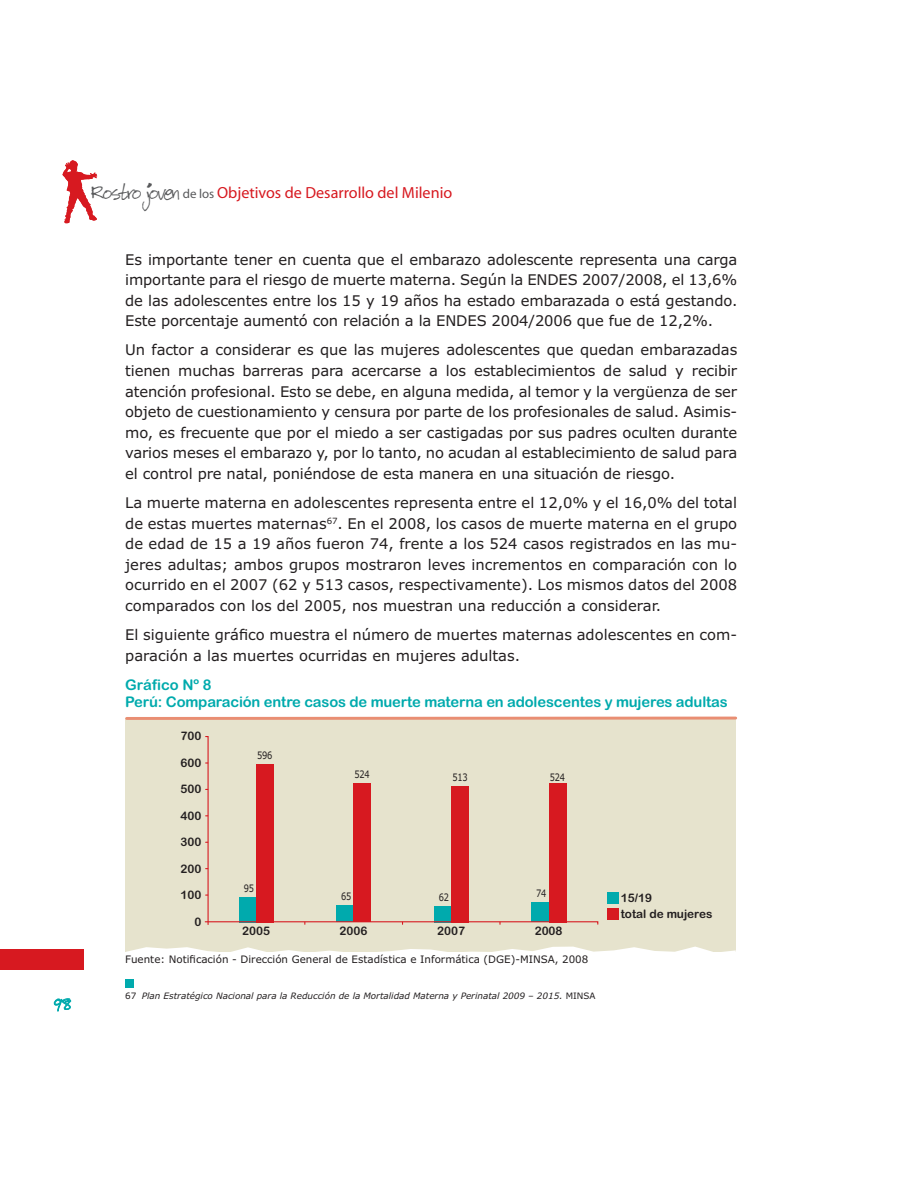
<style>
.page{position:relative;width:918px;height:1188px;background:#fff}
.page>*{position:absolute;margin:0;border:0;box-sizing:border-box;transform-origin:0 0}
.t1{font:22.5px "Bitch Cakes";letter-spacing:-.065em;color:#58595b}
.t2{font:17.7px "Bitch Cakes";color:#00aaad}
.t3{font:16.05px "Myriad";color:#d71920}
.t4{font:14.7px/20.5px "Verdana";color:#231f20;text-align:justify}
.t5{font:14.7px/16.2px "Arial Rounded MT Bold";letter-spacing:-.01em;color:#00aaad}
.t6{font:11.85px/16.2px "Arial Rounded MT Bold";color:#231f20}
.t7{font:10.35px "Verdana";color:#231f20}
.t8{font:10.35px "Verdana";color:#231f20;scale:.8 1}
.t9{font:italic 8.85px "Verdana";color:#231f20}
.s1{font-size:12.9px;color:#58595b}
.s2{font-style:normal}
</style>
<div class="page">
<svg style="left:62px;top:160px;width:36px;height:64px"></svg>
<div style="left:0;top:949px;width:83px;height:21px;background:#d71920"></div>
<svg style="left:54px;top:998px;width:18px;height:14px"></svg>
<div style="left:125px;top:719px;width:611px;height:233px;background:#e6e3cd"></div>
<hr style="left:127px;top:717px;width:609px;height:3px;background:#e98e73">
<svg style="left:126px;top:947px;width:610px;height:5px"></svg>
<div style="left:607px;top:893px;width:11px;height:11px;background:#00aaad"></div>
<div style="left:607px;top:909px;width:11px;height:11px;background:#d71920"></div>
<svg style="left:204px;top:736px;width:395px;height:189px"></svg>
<div style="left:125px;top:980px;width:9px;height:8px;background:#00aaad"></div>
<p class="t2" style="left:54px;top:997px;width:18px">98</p>
<h1 class="t1" style="left:91px;top:184px;width:89px">Rostro joven</h1>
<p class="t3" style="left:183px;top:187px;width:271px"><span class="s1">de los</span> Objetivos de Desarrollo del Milenio</p>
<p class="t4" style="left:125px;top:250px;width:614px">Es importante tener en cuenta que el embarazo adolescente representa una carga importante para el riesgo de muerte materna. Según la ENDES 2007/2008, el 13,6% de las adolescentes entre los 15 y 19 años ha estado embarazada o está gestando.<br>Este porcentaje aumentó con relación a la ENDES 2004/2006 que fue de 12,2%.</p>
<p class="t4" style="left:125px;top:341px;width:614px">Un factor a considerar es que las mujeres adolescentes que quedan embarazadas tienen muchas barreras para acercarse a los establecimientos de salud y recibir atención profesional. Esto se debe, en alguna medida, al temor y la vergüenza de ser objeto de cuestionamiento y censura por parte de los profesionales de salud. Asimis&shy;mo, es frecuente que por el miedo a ser castigadas por sus padres oculten durante varios meses el embarazo y, por lo tanto, no acudan al establecimiento de salud para el control pre natal, poniéndose de esta manera en una situación de riesgo.</p>
<p class="t4" style="left:125px;top:494px;width:614px">La muerte materna en adolescentes representa entre el 12,0% y el 16,0% del total de estas muertes maternas<sup>67</sup>. En el 2008, los casos de muerte materna en el grupo de edad de 15 a 19 años fueron 74, frente a los 524 casos registrados en las mu&shy;jeres adultas; ambos grupos mostraron leves incrementos en comparación con lo ocurrido en el 2007 (62 y 513 casos, respectivamente). Los mismos datos del 2008 comparados con los del 2005, nos muestran una reducción a considerar.</p>
<p class="t4" style="left:125px;top:626px;width:613px">El siguiente gráfico muestra el número de muertes maternas adolescentes en com&shy;paración a las muertes ocurridas en mujeres adultas.</p>
<p class="t5" style="left:125px;top:679px;width:604px">Gráfico Nº 8<br>Perú: Comparación entre casos de muerte materna en adolescentes y mujeres adultas</p>
<p class="t6" style="left:181px;top:729px;width:22px">700</p>
<p class="t6" style="left:181px;top:756px;width:22px">600</p>
<p class="t6" style="left:181px;top:782px;width:22px">500</p>
<p class="t6" style="left:181px;top:809px;width:22px">400</p>
<p class="t6" style="left:181px;top:835px;width:22px">300</p>
<p class="t6" style="left:181px;top:862px;width:22px">200</p>
<p class="t6" style="left:181px;top:888px;width:22px">100</p>
<p class="t6" style="left:195px;top:915px;width:8px">0</p>
<p class="t8" style="left:257px;top:751px;width:21px">596</p>
<p class="t8" style="left:244px;top:884px;width:14px">95</p>
<p class="t8" style="left:355px;top:770px;width:21px">524</p>
<p class="t8" style="left:452px;top:773px;width:21px">513</p>
<p class="t8" style="left:550px;top:773px;width:21px">524</p>
<p class="t8" style="left:341px;top:892px;width:14px">65</p>
<p class="t8" style="left:439px;top:893px;width:14px">62</p>
<p class="t8" style="left:536px;top:890px;width:14px">74</p>
<p class="t6" style="left:621px;top:891px;width:93px">15/19<br>total de mujeres</p>
<p class="t6" style="left:242px;top:924px;width:29px">2005</p>
<p class="t6" style="left:340px;top:924px;width:29px">2006</p>
<p class="t6" style="left:437px;top:924px;width:29px">2007</p>
<p class="t6" style="left:535px;top:924px;width:29px">2008</p>
<p class="t7" style="left:125px;top:955px;width:465px">Fuente: Notificación - Dirección General de Estadística e Informática (DGE)-MINSA, 2008</p>
<p class="t9" style="left:125px;top:992px;width:472px"><span class="s2">67</span> Plan Estratégico Nacional para la Reducción de la Mortalidad Materna y Perinatal 2009 – 2015. <span class="s2">MINSA</span></p>
</div>
